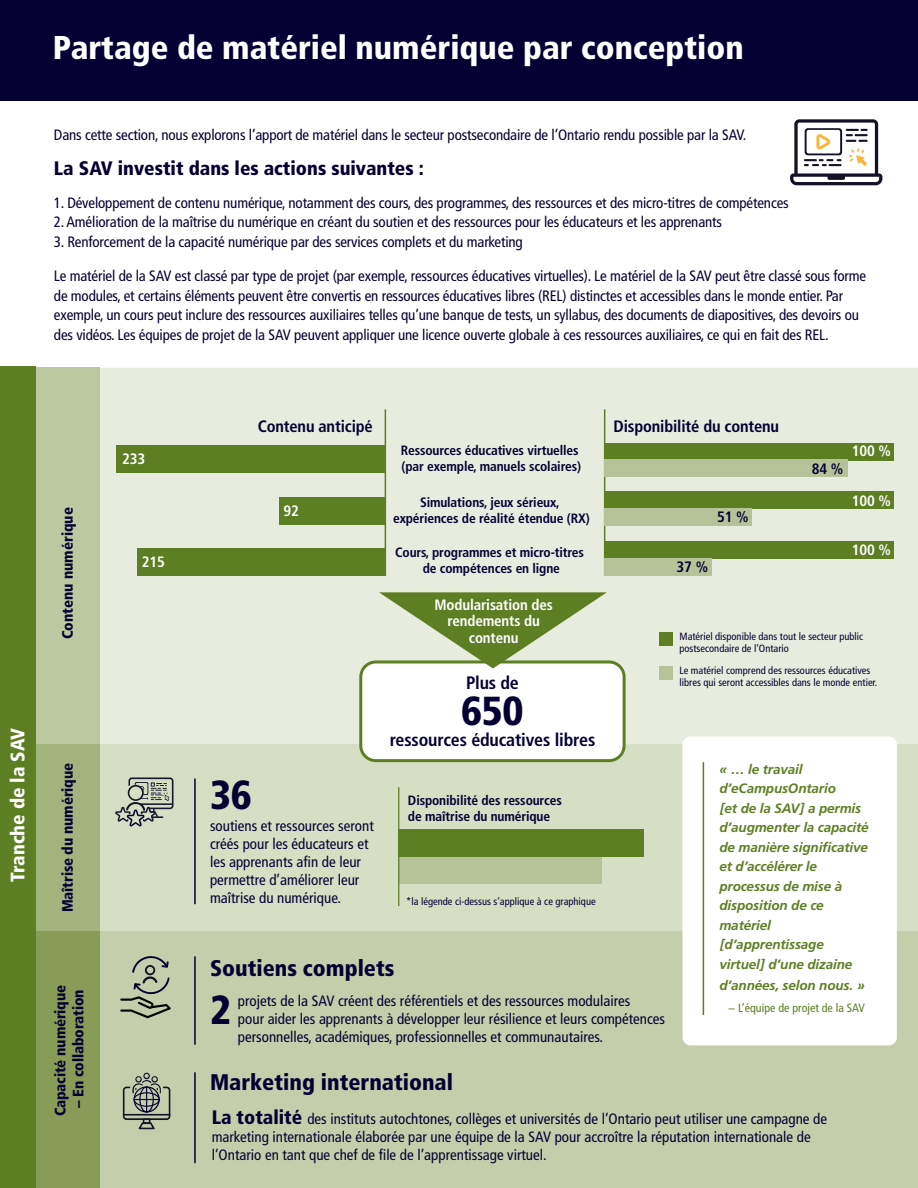
<style>
.page{position:relative;width:918px;height:1188px;background:#fff}
.page>*{position:absolute;margin:0;border:0;box-sizing:border-box;transform-origin:0 0}
.t1{font:900 condensed 40.5px "Frutiger LT Std";color:#050033}
.t2{font:900 condensed 33px "Frutiger LT Std";color:#fff}
.t3{font:900 condensed 22.65px "Frutiger LT Std";color:#050033}
.t4{font:900 condensed 19.5px "Frutiger LT Std";color:#050033}
.t5{font:900 condensed 19.5px "Frutiger LT Std";color:#fff}
.t6{font:700 condensed 18px "Frutiger LT Std";letter-spacing:-.01em;color:#050033}
.t7{font:700 condensed 16.5px "Frutiger LT Std";letter-spacing:-.01em;color:#050033}
.t8{font:condensed 15px/18px "Frutiger LT Std";letter-spacing:-.01em;color:#050033}
.t9{font:900 condensed 15px "Frutiger LT Std";letter-spacing:-.01em;color:#050033}
.t10{font:700 condensed 15px/16.5px "Frutiger LT Std";letter-spacing:-.01em;color:#fff;text-align:center}
.t11{font:700 condensed 15px "Frutiger LT Std";color:#050033}
.t12{font:700 condensed 13.5px/16.2px "Frutiger LT Std";letter-spacing:-.01em;color:#050033}
.t13{font:italic 700 13.5px/19.5px "Frutiger LT Std";letter-spacing:-.01em;color:#5e7e23}
.t14{font:condensed 12px "Frutiger LT Std";color:#5e7e23}
.t15{font:condensed 10.5px/12.6px "Frutiger LT Std";color:#050033}
.s1{font-weight:900;font-size:19.5px}
</style>
<div class="page">
<div style="left:45px;top:368px;width:873px;height:381px;background:#e8ecde"></div>
<div style="left:34px;top:367px;width:66px;height:383px;background:#bcc8a0"></div>
<div style="left:37px;top:930px;width:881px;height:258px;background:#c4ceab"></div>
<div style="left:33px;top:905px;width:67px;height:283px;background:#879d57"></div>
<div style="left:37px;top:745px;width:881px;height:186px;background:#d6dec4"></div>
<div style="left:34px;top:745px;width:66px;height:186px;background:#a2b37d"></div>
<div style="left:0;top:0;width:918px;height:101px;background:#050033"></div>
<hr style="left:604px;top:409px;width:1px;height:167px;background:#5e7e23">
<hr style="left:385px;top:409px;width:1px;height:167px;background:#5e7e23">
<div style="left:659px;top:632px;width:14px;height:14px;background:#5e7e23"></div>
<div style="left:659px;top:666px;width:14px;height:14px;background:#b6c398"></div>
<div style="left:361px;top:662px;width:263px;height:99px;background:#fff;border-radius:15px"></div>
<div style="left:359px;top:660px;width:267px;height:102px;border:3px solid #5e7e23;border-radius:15px"></div>
<svg style="left:379px;top:592px;width:228px;height:76px"></svg>
<hr style="left:194px;top:778px;width:2px;height:126px;background:#050033">
<hr style="left:194px;top:956px;width:2px;height:89px;background:#050033">
<hr style="left:194px;top:1072px;width:2px;height:91px;background:#050033">
<div style="left:683px;top:736px;width:214px;height:309px;background:#fff;border-radius:8px"></div>
<hr style="left:703px;top:762px;width:1px;height:253px;background:#5e7e23">
<div style="left:0;top:367px;width:35px;height:821px;background:#5e7e23"></div>
<div style="left:398px;top:856px;width:204px;height:28px;background:#b6c398"></div>
<hr style="left:398px;top:787px;width:1px;height:119px;background:#5e7e23">
<div style="left:398px;top:829px;width:246px;height:27px;background:#5e7e23"></div>
<svg style="left:790px;top:119px;width:92px;height:66px"></svg>
<div style="left:604px;top:443px;width:290px;height:17px;background:#5e7e23"></div>
<div style="left:604px;top:492px;width:290px;height:17px;background:#5e7e23"></div>
<div style="left:604px;top:541px;width:290px;height:17px;background:#5e7e23"></div>
<div style="left:604px;top:460px;width:243px;height:17px;background:#b6c398"></div>
<div style="left:604px;top:509px;width:148px;height:17px;background:#b6c398"></div>
<div style="left:604px;top:559px;width:107px;height:17px;background:#b6c398"></div>
<div style="left:116px;top:445px;width:269px;height:27px;background:#5e7e23"></div>
<div style="left:279px;top:497px;width:106px;height:27px;background:#5e7e23"></div>
<div style="left:137px;top:549px;width:248px;height:27px;background:#5e7e23"></div>
<svg style="left:115px;top:777px;width:59px;height:50px"></svg>
<svg style="left:120px;top:956px;width:51px;height:62px"></svg>
<svg style="left:123px;top:1073px;width:47px;height:56px"></svg>
<h1 class="t2" style="left:53px;top:28px;width:692px">Partage de matériel numérique par conception</h1>
<p class="t8" style="left:54px;top:126px;width:694px">Dans cette section, nous explorons l’apport de matériel dans le secteur postsecondaire de l’Ontario rendu possible par la SAV.</p>
<p class="t4" style="left:54px;top:156px;width:371px">La SAV investit dans les actions suivantes :</p>
<p class="t8" style="left:54px;top:194px;width:736px">1. Développement de contenu numérique, notamment des cours, des programmes, des ressources et des micro-titres de compétences</p>
<p class="t8" style="left:54px;top:213px;width:670px">2. Amélioration de la maîtrise du numérique en créant du soutien et des ressources pour les éducateurs et les apprenants</p>
<p class="t8" style="left:54px;top:233px;width:470px">3. Renforcement de la capacité numérique par des services complets et du marketing</p>
<p class="t8" style="left:54px;top:267px;width:814px;line-height:19.5px">Le matériel de la SAV est classé par type de projet (par exemple, ressources éducatives virtuelles). Le matériel de la SAV peut être classé sous forme de modules, et certains éléments peuvent être convertis en ressources éducatives libres (REL) distinctes et accessibles dans le monde entier. Par exemple, un cours peut inclure des ressources auxiliaires telles qu’une banque de tests, un syllabus, des documents de diapositives, des devoirs ou des vidéos. Les équipes de projet de la SAV peuvent appliquer une licence ouverte globale à ces ressources auxiliaires, ce qui en fait des REL.</p>
<h3 class="t9" style="left:58px;top:639px;width:134px;rotate:-90deg">Contenu numérique</h3>
<h2 class="t5" style="left:6px;top:882px;width:155px;rotate:-90deg">Tranche de la SAV</h2>
<h3 class="t9" style="left:58px;top:912px;width:151px;rotate:-90deg">Maîtrise du numérique</h3>
<h3 class="t9" style="left:51px;top:1116px;width:133px;rotate:-90deg">Capacité numérique</h3>
<h3 class="t9" style="left:69px;top:1108px;width:120px;rotate:-90deg">– En collaboration</h3>
<p class="t10" style="left:122px;top:451px;width:25px">233</p>
<p class="t10" style="left:142px;top:554px;width:25px">215</p>
<h3 class="t7" style="left:258px;top:416px;width:116px">Contenu anticipé</h3>
<h3 class="t7" style="left:614px;top:416px;width:167px">Disponibilité du contenu</h3>
<p class="t12" style="left:401px;top:442px;width:182px">Ressources éducatives virtuelles (par exemple, manuels scolaires)</p>
<p class="t12" style="left:393px;top:494px;width:198px;text-align:center">Simulations, jeux sérieux, expériences de réalité étendue (RX)</p>
<p class="t12" style="left:395px;top:544px;width:190px;text-align:center">Cours, programmes et micro-titres de compétences en ligne</p>
<p class="t10" style="left:435px;top:596px;width:120px">Modularisation des rendements du contenu</p>
<p class="t6" style="left:466px;top:672px;width:54px">Plus de</p>
<p class="t1" style="left:461px;top:686px;width:64px">650</p>
<p class="t6" style="left:390px;top:729px;width:207px">ressources éducatives libres</p>
<p class="t10" style="left:852px;top:443px;width:41px">100 %</p>
<p class="t11" style="left:812px;top:460px;width:33px">84 %</p>
<p class="t10" style="left:852px;top:492px;width:41px">100 %</p>
<p class="t10" style="left:852px;top:541px;width:41px">100 %</p>
<p class="t10" style="left:284px;top:502px;width:17px">92</p>
<p class="t11" style="left:717px;top:508px;width:33px">51 %</p>
<p class="t11" style="left:677px;top:558px;width:33px">37 %</p>
<p class="t15" style="left:680px;top:630px;width:185px">Matériel disponible dans tout le secteur public postsecondaire de l’Ontario</p>
<p class="t15" style="left:680px;top:664px;width:199px">Le matériel comprend des ressources éducatives libres qui seront accessibles dans le monde entier.</p>
<p class="t1" style="left:210px;top:771px;width:43px">36</p>
<p class="t8" style="left:210px;top:817px;width:165px">soutiens et ressources seront créés pour les éducateurs et les apprenants afin de leur permettre d’améliorer leur maîtrise du numérique.</p>
<p class="t12" style="left:408px;top:793px;width:155px">Disponibilité des ressources de maîtrise du numérique</p>
<p class="t15" style="left:406px;top:895px;width:191px">*la légende ci-dessus s’applique à ce graphique</p>
<p class="t3" style="left:210px;top:954px;width:186px">Soutiens complets</p>
<p class="t1" style="left:210px;top:985px;width:23px">2</p>
<p class="t8" style="left:238px;top:991px;width:429px">projets de la SAV créent des référentiels et des ressources modulaires<br>pour aider les apprenants à développer leur résilience et leurs compétences personnelles, académiques, professionnelles et communautaires.</p>
<p class="t13" style="left:719px;top:759px;width:151px">« … le travail d’eCampusOntario<br>[et de la SAV] a permis d’augmenter la capacité de manière significative et d’accélérer le processus de mise à disposition de ce matériel [d’apprentissage virtuel] d’une dizaine</p>
<p class="t13" style="left:719px;top:975px;width:147px">d’années, selon nous. »</p>
<p class="t14" style="left:728px;top:1001px;width:138px">− L’équipe de projet de la SAV</p>
<p class="t3" style="left:210px;top:1068px;width:245px">Marketing international</p>
<p class="t8" style="left:212px;top:1110px;width:617px"><span class="s1">La totalité</span> des instituts autochtones, collèges et universités de l’Ontario peut utiliser une campagne de marketing internationale élaborée par une équipe de la SAV pour accroître la réputation internationale de l’Ontario en tant que chef de file de l’apprentissage virtuel.</p>
</div>
